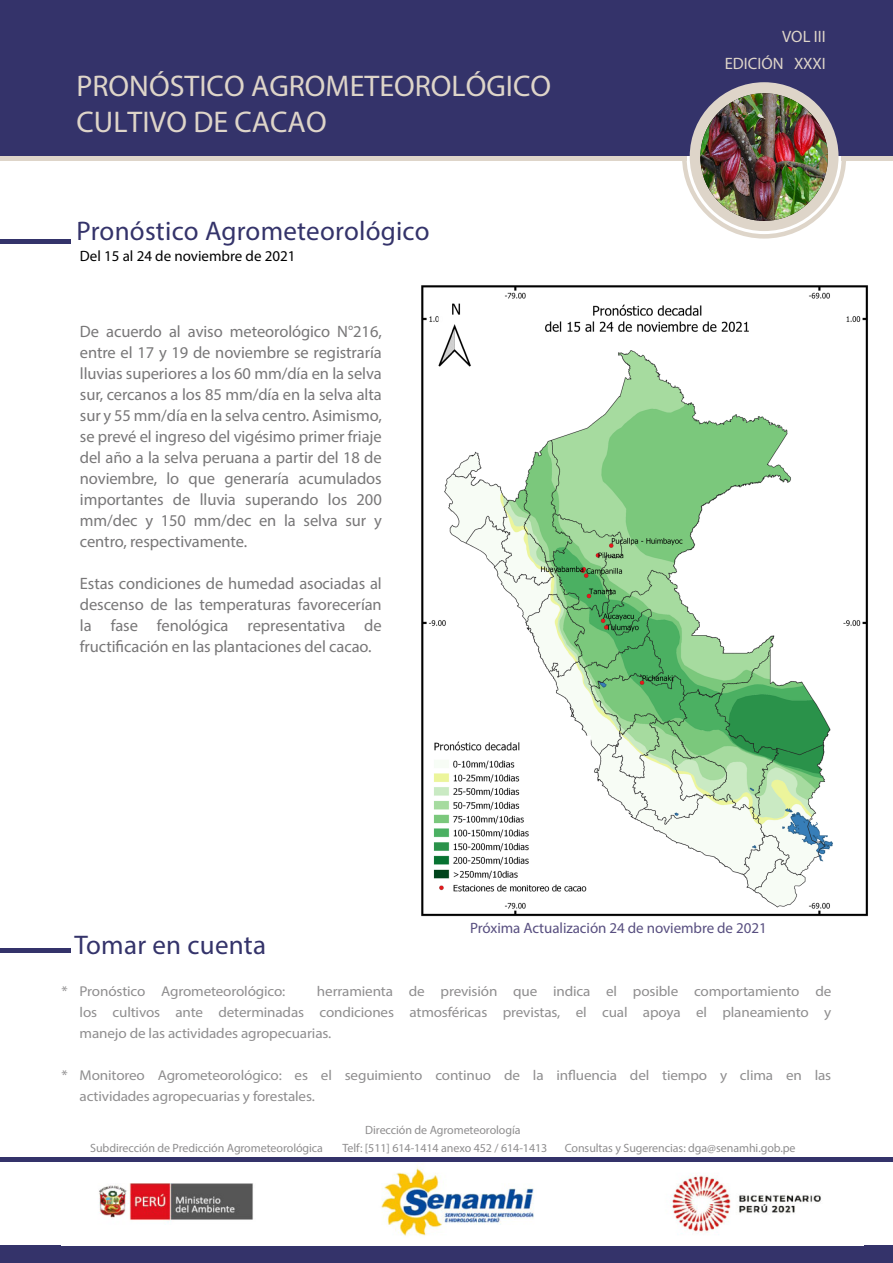
<style>
.page{position:relative;width:893px;height:1263px;background:#fff}
.page>*{position:absolute;margin:0;border:0;box-sizing:border-box;transform-origin:0 0}
.t1{font:30px/36px "Myriad Pro";color:#ded5c9}
.t2{font:27px "Myriad Pro";letter-spacing:.01em;color:#34336a}
.t3{font:16.5px/21px "Myriad Pro";letter-spacing:-.005em;color:#787778;text-align:justify}
.t4{font:16.5px/27px "Myriad Pro";color:#ded5c9;text-align:right}
.t5{font:15px "Myriad Pro";letter-spacing:-.005em;color:#584f80}
.t6{font:15px "Myriad Pro";color:#000}
.t7{font:14.25px/21px "Myriad Pro";letter-spacing:-.01em;color:#8f8e8f;text-align:justify;scale:1.06 1}
.t8{font:12px "Myriad Pro";letter-spacing:-.005em;color:#8f8e8f}
</style>
<div class="page">
<hr style="left:0;top:1158px;width:893px;height:4px;background:#34336a">
<div style="left:0;top:0;width:893px;height:156px;background:#34336a"></div>
<svg style="left:682px;top:156px;width:164px;height:83px"></svg>
<div style="left:690px;top:82px;width:148px;height:149px;background:#ded5c9;border-radius:50%"></div>
<img style="left:700px;top:93px;width:128px;height:128px;border-radius:64px">
<div style="left:0;top:1245px;width:893px;height:18px;background:#34336a"></div>
<div style="left:0;top:239px;width:70px;height:5px;background:#34336a"></div>
<div style="left:0;top:948px;width:70px;height:5px;background:#34336a"></div>
<hr style="left:0;top:156px;width:687px;height:4px;background:#ded5c9">
<hr style="left:841px;top:156px;width:52px;height:4px;background:#ded5c9">
<img style="left:421px;top:285px;width:447px;height:632px">
<img style="left:99px;top:1162px;width:722px;height:74px">
<h1 class="t1" style="left:77px;top:67px;width:476px">PRONÓSTICO AGROMETEOROLÓGICO<br>CULTIVO DE CACAO</h1>
<h2 class="t2" style="left:77px;top:215px;width:355px">Pronóstico Agrometeorológico</h2>
<p class="t6" style="left:80px;top:246px;width:217px">Del 15 al 24 de noviembre de 2021</p>
<p class="t3" style="left:80px;top:321px;width:303px">De acuerdo al aviso meteorológico N°216, entre el 17 y 19 de noviembre se registraría lluvias superiores a los 60 mm/día en la selva sur, cercanos a los 85 mm/día en la selva alta sur y 55 mm/día en la selva centro. Asimismo, se prevé el ingreso del vigésimo primer friaje del año a la selva peruana a partir del 18 de noviembre, lo que generaría acumulados importantes de lluvia superando los 200 mm/dec y 150 mm/dec en la selva sur y centro, respectivamente.</p>
<p class="t3" style="left:80px;top:573px;width:303px">Estas condiciones de humedad asociadas al descenso de las temperaturas favorecerían la fase fenológica representativa de fructificación en las plantaciones del cacao.</p>
<p class="t4" style="left:725px;top:22px;width:102px">VOL III<br>EDICIÓN XXXI</p>
<h2 class="t2" style="left:74px;top:929px;width:193px">Tomar en cuenta</h2>
<p class="t5" style="left:470px;top:918px;width:298px">Próxima Actualización 24 de noviembre de 2021</p>
<p class="t7" style="left:62px;top:981px;width:212px">* Pronóstico Agrometeorológico:</p>
<p class="t7" style="left:80px;top:981px;width:711px;text-indent:237px">herramienta de previsión que indica el posible comportamiento de los cultivos ante determinadas condiciones atmosféricas previstas, el cual apoya el planeamiento y manejo de las actividades agropecuarias.</p>
<p class="t7" style="left:80px;top:1065px;width:711px;text-indent:-18px">* Monitoreo Agrometeorológico: es el seguimiento continuo de la influencia del tiempo y clima en las actividades agropecuarias y forestales.</p>
<p class="t8" style="left:365px;top:1123px;width:157px">Dirección de Agrometeorología</p>
<p class="t8" style="left:90px;top:1140px;width:234px">Subdirección de Predicción Agrometeorológica</p>
<p class="t8" style="left:342px;top:1140px;width:206px">Telf: [511] 614-1414 anexo 452 / 614-1413</p>
<p class="t8" style="left:565px;top:1140px;width:232px">Consultas y Sugerencias: dga@senamhi.gob.pe</p>
</div>
